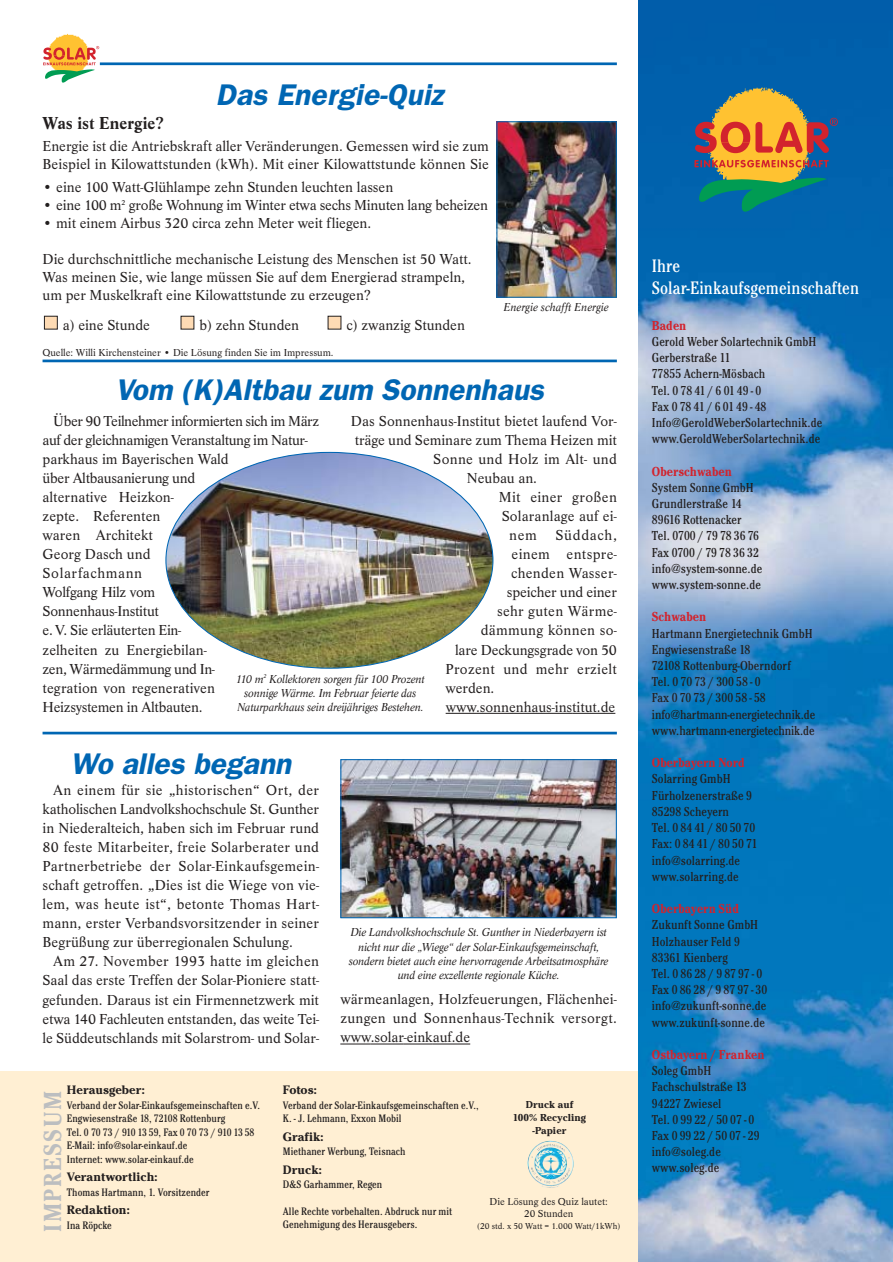
<style>
.page{position:relative;width:893px;height:1262px;background:#fff}
.page>*{position:absolute;margin:0;border:0;box-sizing:border-box;transform-origin:0 0}
.t1{font:italic 600 30px "Franklin Gothic";color:#0066b3}
.t2{font:700 condensed 25.65px "Cheltenham Itc T";letter-spacing:.06em;color:#bcbec0}
.t3{font:condensed 18.75px/22.5px "Cheltenham Itc T";letter-spacing:.005em;color:#fff}
.t4{font:700 18px "Life T";letter-spacing:.005em;color:#231f1f}
.t5{font:15px/19px "Life T";color:#231f1f;text-align:justify}
.t6{font:15px "Life T";letter-spacing:.02em;color:#231f1f}
.t7{font:15px "Life T";letter-spacing:.05em;color:#231f1f}
.t8{font:condensed 13.5px/16.2px "Cheltenham Itc T";letter-spacing:.005em;color:#231f1f}
.t9{font:700 condensed 13.5px "Cheltenham Itc T";letter-spacing:.005em;color:#d2232d}
.t10{font:700 12.75px "Cheltenham Itc T";letter-spacing:.005em;color:#231f1f}
.t11{font:italic 12px/14.4px "Life T";letter-spacing:-.005em;color:#231f1f;text-align:center;scale:.95 1}
.t12{font:condensed 11.25px/13.5px "Cheltenham Itc T";letter-spacing:.005em;color:#231f1f}
.t13{font:10.5px/12px "Life T";color:#231f1f;text-align:center}
.t14{font:700 10.5px/13.2px "Cheltenham Itc T";letter-spacing:.005em;color:#231f1f;text-align:center}
.t15{font:9px "Life T";color:#231f1f}
</style>
<div class="page">
<hr style="left:340px;top:1043px;width:30px;height:1px;background:#231f1f">
<hr style="left:370px;top:1043px;width:34px;height:1px;background:#231f1f">
<svg style="left:404px;top:1043px;width:29px;height:1px"></svg>
<hr style="left:433px;top:1043px;width:37px;height:1px;background:#231f1f">
<div style="left:0;top:1071px;width:676px;height:191px;background:#ffefd3"></div>
<svg style="left:638px;top:0;width:254px;height:1262px;background:#3788c2"></svg>
<hr style="left:43px;top:731px;width:574px;height:3px;background:#0066b3">
<img style="left:703px;top:86px;width:109px;height:90px">
<svg style="left:695px;top:118px;width:142px;height:35px;background:#c36e42"></svg>
<svg style="left:694px;top:160px;width:134px;height:7px"></svg>
<svg style="left:696px;top:176px;width:131px;height:38px;background:#117d86"></svg>
<div style="left:328px;top:316px;width:13px;height:13px;background:#fedbb4"></div>
<div style="left:181px;top:316px;width:13px;height:13px;background:#fedbb4"></div>
<div style="left:44px;top:316px;width:13px;height:13px;background:#fedbb4"></div>
<div style="left:44px;top:316px;width:14px;height:13px;border:1px solid #231f1f"></div>
<img style="left:498px;top:123px;width:117px;height:173px">
<div style="left:496px;top:121px;width:121px;height:177px;border:1px solid #0066b3"></div>
<hr style="left:100px;top:62px;width:517px;height:3px;background:#0066b3">
<hr style="left:43px;top:359px;width:574px;height:3px;background:#0066b3">
<img style="left:49px;top:33px;width:39px;height:13px">
<svg style="left:43px;top:46px;width:56px;height:37px"></svg>
<img style="left:527px;top:1140px;width:47px;height:46px">
<img style="left:342px;top:761px;width:273px;height:155px">
<div style="left:340px;top:759px;width:277px;height:159px;border:1px solid #0066b3"></div>
<img style="left:165px;top:452px;width:328px;height:216px">
<hr style="left:445px;top:713px;width:31px;height:1px;background:#231f1f">
<hr style="left:476px;top:713px;width:96px;height:1px;background:#231f1f">
<hr style="left:572px;top:713px;width:43px;height:1px;background:#231f1f">
<p class="t4" style="left:43px;top:116px;width:123px">Was ist Energie?</p>
<h1 class="t1" style="left:216px;top:84px;width:229px">Das Energie-Quiz</h1>
<p class="t5" style="left:43px;top:139px;width:448px;line-height:18px">Energie ist die Antriebskraft aller Veränderungen. Gemessen wird sie zum<br>Beispiel in Kilowattstunden (kWh). Mit einer Kilowattstunde können Sie</p>
<p class="t5" style="left:43px;top:179px;width:352px">• eine 100 Watt-Glühlampe zehn Stunden leuchten lassen</p>
<p class="t5" style="left:43px;top:197px;width:447px">• eine 100 m<sup>2</sup> große Wohnung im Winter etwa sechs Minuten lang beheizen</p>
<p class="t5" style="left:43px;top:215px;width:330px">• mit einem Airbus 320 circa zehn Meter weit fliegen.</p>
<p class="t5" style="left:43px;top:251px;width:430px;line-height:18px;text-align:left">Die durchschnittliche mechanische Leistung des Menschen ist 50 Watt.<br>Was meinen Sie, wie lange müssen Sie auf dem Energierad strampeln, um per Muskelkraft eine Kilowattstunde zu erzeugen?</p>
<p class="t5" style="left:63px;top:316px;width:89px">a) eine Stunde</p>
<p class="t5" style="left:199px;top:316px;width:101px">b) zehn Stunden</p>
<p class="t5" style="left:346px;top:316px;width:120px">c) zwanzig Stunden</p>
<p class="t13" style="left:42px;top:348px;width:292px">Quelle: Willi Kirchensteiner • Die Lösung finden Sie im Impressum.</p>
<p class="t11" style="left:503px;top:301px;width:112px">Energie schafft Energie</p>
<h1 class="t1" style="left:115px;top:379px;width:430px">Vom (K)Altbau zum Sonnenhaus</h1>
<p class="t5" style="left:43px;top:413px;width:278px;text-align:left;text-indent:11px">Über 90 Teilnehmer informierten sich im März auf der gleichnamigen Veranstaltung im Natur&shy;parkhaus im Bayerischen Wald<br>über Altbausanierung und<br>alternative Heizkon-<br>zepte. Referenten<br>waren Architekt<br>Georg Dasch und<br>Solarfachmann<br>Wolfgang Hilz vom<br>Sonnenhaus-Institut<br>e. V. Sie erläuterten Ein-<br>zelheiten zu Energiebilan-<br>zen, Wärmedämmung und In-<br>tegration von regenerativen<br>Heizsystemen in Altbauten.</p>
<p class="t5" style="left:351px;top:413px;width:267px">Das Sonnenhaus-Institut bietet laufend Vor-</p>
<p class="t5" style="left:355px;top:432px;width:263px">träge und Seminare zum Thema Heizen mit</p>
<p class="t6" style="left:433px;top:453px;width:185px">Sonne und Holz im Alt- und</p>
<p class="t5" style="left:467px;top:470px;width:72px">Neubau an.</p>
<p class="t6" style="left:499px;top:491px;width:119px">Mit einer großen</p>
<p class="t5" style="left:501px;top:508px;width:117px">Solaranlage auf ei-</p>
<p class="t7" style="left:509px;top:529px;width:109px">nem Süddach,</p>
<p class="t6" style="left:511px;top:548px;width:107px">einem entspre-</p>
<p class="t6" style="left:511px;top:567px;width:107px">chenden Wasser-</p>
<p class="t5" style="left:507px;top:584px;width:112px">speicher und einer</p>
<p class="t6" style="left:497px;top:606px;width:121px">sehr guten Wärme-</p>
<p class="t6" style="left:481px;top:625px;width:137px">dämmung können so-</p>
<p class="t5" style="left:455px;top:641px;width:163px">lare Deckungsgrade von 50</p>
<p class="t6" style="left:445px;top:663px;width:173px">Prozent und mehr erzielt</p>
<p class="t5" style="left:445px;top:679px;width:50px">werden.</p>
<p class="t11" style="left:236px;top:672px;width:200px">110 m<sup>2</sup> Kollektoren sorgen für 100 Prozent sonnige Wärme. Im Februar feierte das<br>Naturparkhaus sein dreijähriges Bestehen.</p>
<p class="t5" style="left:445px;top:698px;width:171px">www.sonnenhaus-institut.de</p>
<h1 class="t1" style="left:70px;top:754px;width:222px">Wo alles begann</h1>
<p class="t5" style="left:43px;top:782px;width:278px;text-indent:11px">An einem für sie „historischen“ Ort, der katholischen Landvolkshochschule St. Gunther in Niederalteich, haben sich im Februar rund 80 feste Mitarbeiter, freie Solarberater und Partnerbetriebe der Solar-Einkaufsgemein&shy;schaft getroffen. „Dies ist die Wiege von vie&shy;lem, was heute ist“, betonte Thomas Hart&shy;mann, erster Verbandsvorsitzender in seiner Begrüßung zur überregionalen Schulung.</p>
<p class="t5" style="left:43px;top:953px;width:278px;text-indent:11px">Am 27. November 1993 hatte im gleichen Saal das erste Treffen der Solar-Pioniere statt&shy;gefunden. Daraus ist ein Firmennetzwerk mit etwa 140 Fachleuten entstanden, das weite Tei&shy;le Süddeutschlands mit Solarstrom- und Solar-</p>
<p class="t11" style="left:349px;top:926px;width:275px">Die Landvolkshochschule St. Gunther in Niederbayern ist nicht nur die „Wiege“ der Solar-Einkaufsgemeinschaft, sondern bietet auch eine hervorragende Arbeitsatmosphäre und eine exzellente regionale Küche.</p>
<p class="t5" style="left:340px;top:991px;width:278px">wärmeanlagen, Holzfeuerungen, Flächenhei&shy;zungen und Sonnenhaus-Technik versorgt. www.solar-einkauf.de</p>
<p class="t10" style="left:67px;top:1085px;width:79px">Herausgeber:</p>
<p class="t12" style="left:67px;top:1099px;width:195px">Verband der Solar-Einkaufsgemeinschaften e.V.<br>Engwiesenstraße 18, 72108 Rottenburg<br>Tel. 0 70 73 / 910 13 59, Fax 0 70 73 / 910 13 58<br>E-Mail: info@solar-einkauf.de<br>Internet: www.solar-einkauf.de</p>
<p class="t10" style="left:67px;top:1172px;width:92px">Verantwortlich:</p>
<p class="t12" style="left:67px;top:1186px;width:144px">Thomas Hartmann, 1. Vorsitzender</p>
<p class="t10" style="left:67px;top:1206px;width:64px">Redaktion:</p>
<p class="t12" style="left:67px;top:1219px;width:47px">Ina Röpcke</p>
<h2 class="t2" style="left:44px;top:1231px;width:142px;rotate:-90deg">IMPRESSUM</h2>
<p class="t10" style="left:283px;top:1085px;width:35px">Fotos:</p>
<p class="t12" style="left:283px;top:1099px;width:197px">Verband der Solar-Einkaufsgemeinschaften e.V.,<br>K. - J. Lehmann, Exxon Mobil</p>
<p class="t10" style="left:283px;top:1132px;width:42px">Grafik:</p>
<p class="t12" style="left:283px;top:1146px;width:124px">Miethaner Werbung, Teisnach</p>
<p class="t10" style="left:283px;top:1165px;width:40px">Druck:</p>
<p class="t12" style="left:283px;top:1179px;width:101px">D&amp;S Garhammer, Regen</p>
<p class="t12" style="left:283px;top:1205px;width:171px">Alle Rechte vorbehalten. Abdruck nur mit<br>Genehmigung des Herausgebers.</p>
<p class="t14" style="left:513px;top:1099px;width:75px">Druck auf<br>100% Recycling -Papier</p>
<p class="t13" style="left:489px;top:1196px;width:120px">Die Lösung des Quiz lautet:<br>20 Stunden</p>
<p class="t15" style="left:477px;top:1222px;width:145px">(20 std. x 50 Watt = 1.000 Watt/1kWh)</p>
<p class="t3" style="left:652px;top:257px;width:209px">Ihre<br>Solar-Einkaufsgemeinschaften</p>
<p class="t9" style="left:652px;top:321px;width:36px">Baden</p>
<p class="t8" style="left:652px;top:335px;width:172px">Gerold Weber Solartechnik GmbH<br>Gerberstraße 11<br>77855 Achern-Mösbach<br>Tel. 07841/60149-0<br>Fax 07841/60149-48<br>Info@GeroldWeberSolartechnik.de www.GeroldWeberSolartechnik.de</p>
<p class="t9" style="left:652px;top:467px;width:82px">Oberschwaben</p>
<p class="t8" style="left:652px;top:481px;width:112px">System Sonne GmbH<br>Grundlerstraße 14<br>89616 Rottenacker<br>Tel. 0700 / 79 78 36 76<br>Fax 0700 / 79 78 36 32 info@system-sonne.de www.system-sonne.de</p>
<p class="t9" style="left:652px;top:612px;width:56px">Schwaben</p>
<p class="t8" style="left:652px;top:626px;width:165px">Hartmann Energietechnik GmbH<br>Engwiesenstraße 18<br>72108 Rottenburg-Oberndorf<br>Tel. 0 70 73 / 300 58 - 0<br>Fax 0 70 73 / 300 58 - 58 info@hartmann-energietechnik.de www.hartmann-energietechnik.de</p>
<p class="t9" style="left:652px;top:758px;width:95px">Oberbayern Nord</p>
<p class="t8" style="left:652px;top:772px;width:107px">Solarring GmbH<br>Fürholzenerstraße 9<br>85298 Scheyern<br>Tel. 0 84 41 / 80 50 70<br>Fax: 0 84 41 / 80 50 71 info@solarring.de www.solarring.de</p>
<p class="t9" style="left:652px;top:904px;width:89px">Oberbayern Süd</p>
<p class="t8" style="left:652px;top:918px;width:117px">Zukunft Sonne GmbH<br>Holzhauser Feld 9<br>83361 Kienberg<br>Tel. 08628/98797-0<br>Fax 08628/98797-30 info@zukunft-sonne.de www.zukunft-sonne.de</p>
<p class="t9" style="left:652px;top:1050px;width:114px">Ostbayern / Franken</p>
<p class="t8" style="left:652px;top:1064px;width:109px">Soleg GmbH<br>Fachschulstraße 13<br>94227 Zwiesel<br>Tel. 09922/5007-0<br>Fax 09922/5007-29 info@soleg.de www.soleg.de</p>
</div>
